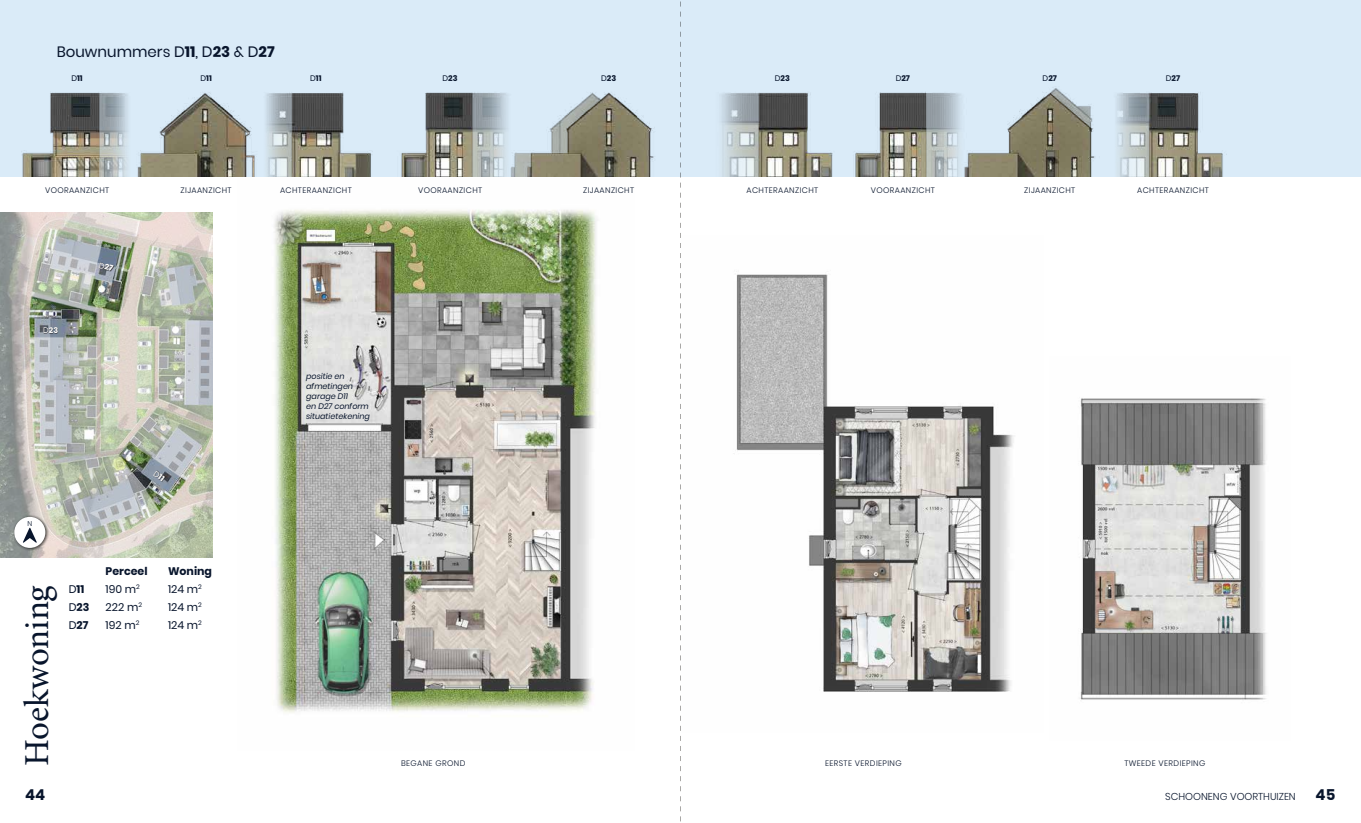
<style>
.page{position:relative;width:1361px;height:823px;background:#fff}
.page>*{position:absolute;margin:0;border:0;box-sizing:border-box;transform-origin:0 0}
.t1{font:35px "Minion Pro";letter-spacing:-.005em;color:#08152c}
.t2{font:15px "Poppins";color:#08152c}
.t3{font:700 15px "Poppins";color:#08152c}
.t4{font:11px "Poppins";color:#08152c}
.t5{font:700 11px "Poppins";color:#08152c}
.t6{font:300 10px "Poppins";color:#08152c}
.t7{font:300 8px "Poppins";letter-spacing:.05em;color:#08152c}
.t8{font:italic 8px/10px "Poppins";color:#08152c}
.t9{font:700 8px "Poppins";color:#08152c}
.t10{font:700 8px "Poppins";color:#fff}
.t11{font:300 7px "Poppins";color:#08152c}
.s1{font-weight:700}
.s2{font-weight:400}
</style>
<div class="page">
<img style="left:237px;top:176px;width:397px;height:537px">
<img style="left:1080px;top:398px;width:186px;height:302px">
<div style="left:0;top:0;width:1361px;height:176px;background:#daebf8"></div>
<img style="left:733px;top:274px;width:281px;height:418px">
<img style="left:21px;top:88px;width:1206px;height:88px">
<img style="left:0;top:213px;width:212px;height:344px">
<div style="left:12px;top:514px;width:37px;height:37px;background:#000;opacity:.75"></div>
<div style="left:14px;top:516px;width:31px;height:31px;background:#fff;border-radius:50%"></div>
<svg style="left:23px;top:527px;width:14px;height:15px"></svg>
<div style="left:153px;top:470px;width:13px;height:11px;background:#000;opacity:.75"></div>
<div style="left:43px;top:326px;width:16px;height:7px;background:#000;opacity:.75"></div>
<div style="left:99px;top:262px;width:16px;height:9px;background:#000;opacity:.75"></div>
<svg style="left:680px;top:1px;width:1px;height:821px"></svg>
<svg style="left:153px;top:470px;width:12px;height:11px"></svg>
<svg style="left:99px;top:262px;width:15px;height:9px"></svg>
<h2 class="t2" style="left:57px;top:43px;width:220px">Bouwnummers D<span class="s1">11</span>, D<span class="s1">23</span> &amp; D<span class="s1">27</span></h2>
<p class="t9" style="left:71px;top:73px;width:13px"><span class="s2">D</span>11</p>
<p class="t9" style="left:200px;top:73px;width:13px"><span class="s2">D</span>11</p>
<p class="t9" style="left:310px;top:73px;width:13px"><span class="s2">D</span>11</p>
<p class="t9" style="left:442px;top:73px;width:17px"><span class="s2">D</span>23</p>
<p class="t7" style="left:45px;top:185px;width:66px">VOORAANZICHT</p>
<p class="t7" style="left:181px;top:185px;width:52px">ZIJAANZICHT</p>
<p class="t7" style="left:280px;top:185px;width:73px">ACHTERAANZICHT</p>
<p class="t7" style="left:418px;top:185px;width:66px">VOORAANZICHT</p>
<p class="t10" style="left:43px;top:325px;width:17px"><span class="s2">D</span>23</p>
<p class="t11" style="left:27px;top:519px;width:6px">N</p>
<h1 class="t1" style="left:16px;top:765px;width:182px;rotate:-90deg">Hoekwoning</h1>
<h3 class="t5" style="left:106px;top:564px;width:43px">Perceel</h3>
<h3 class="t5" style="left:168px;top:564px;width:46px">Woning</h3>
<h3 class="t5" style="left:69px;top:582px;width:17px"><span class="s2">D</span>11</h3>
<h3 class="t4" style="left:106px;top:582px;width:36px">190 m<sup>2</sup></h3>
<h3 class="t4" style="left:168px;top:582px;width:35px">124 m<sup>2</sup></h3>
<h3 class="t5" style="left:69px;top:600px;width:22px"><span class="s2">D</span>23</h3>
<h3 class="t4" style="left:106px;top:600px;width:38px">222 m<sup>2</sup></h3>
<h3 class="t4" style="left:168px;top:600px;width:35px">124 m<sup>2</sup></h3>
<h3 class="t5" style="left:69px;top:618px;width:21px"><span class="s2">D</span>27</h3>
<h3 class="t4" style="left:106px;top:618px;width:35px">192 m<sup>2</sup></h3>
<h3 class="t4" style="left:168px;top:618px;width:35px">124 m<sup>2</sup></h3>
<p class="t8" style="left:306px;top:370px;width:65px">positie en afmetingen garage D11<br>en D27 conform situatietekening</p>
<p class="t7" style="left:401px;top:758px;width:66px">BEGANE GROND</p>
<p class="t9" style="left:601px;top:73px;width:17px"><span class="s2">D</span>23</p>
<p class="t7" style="left:583px;top:185px;width:53px">ZIJAANZICHT</p>
<p class="t9" style="left:775px;top:73px;width:17px"><span class="s2">D</span>23</p>
<p class="t7" style="left:746px;top:185px;width:73px">ACHTERAANZICHT</p>
<p class="t9" style="left:895px;top:73px;width:16px"><span class="s2">D</span>27</p>
<p class="t7" style="left:871px;top:185px;width:66px">VOORAANZICHT</p>
<p class="t9" style="left:1042px;top:73px;width:16px"><span class="s2">D</span>27</p>
<p class="t7" style="left:1024px;top:185px;width:52px">ZIJAANZICHT</p>
<p class="t9" style="left:1166px;top:73px;width:16px"><span class="s2">D</span>27</p>
<p class="t7" style="left:1137px;top:185px;width:73px">ACHTERAANZICHT</p>
<p class="t7" style="left:825px;top:758px;width:78px">EERSTE VERDIEPING</p>
<p class="t7" style="left:1124px;top:758px;width:82px">TWEEDE VERDIEPING</p>
<h2 class="t3" style="left:25px;top:785px;width:22px">44</h2>
<p class="t6" style="left:1165px;top:790px;width:132px">SCHOONENG VOORTHUIZEN</p>
<h2 class="t3" style="left:1315px;top:785px;width:21px">45</h2>
</div>
